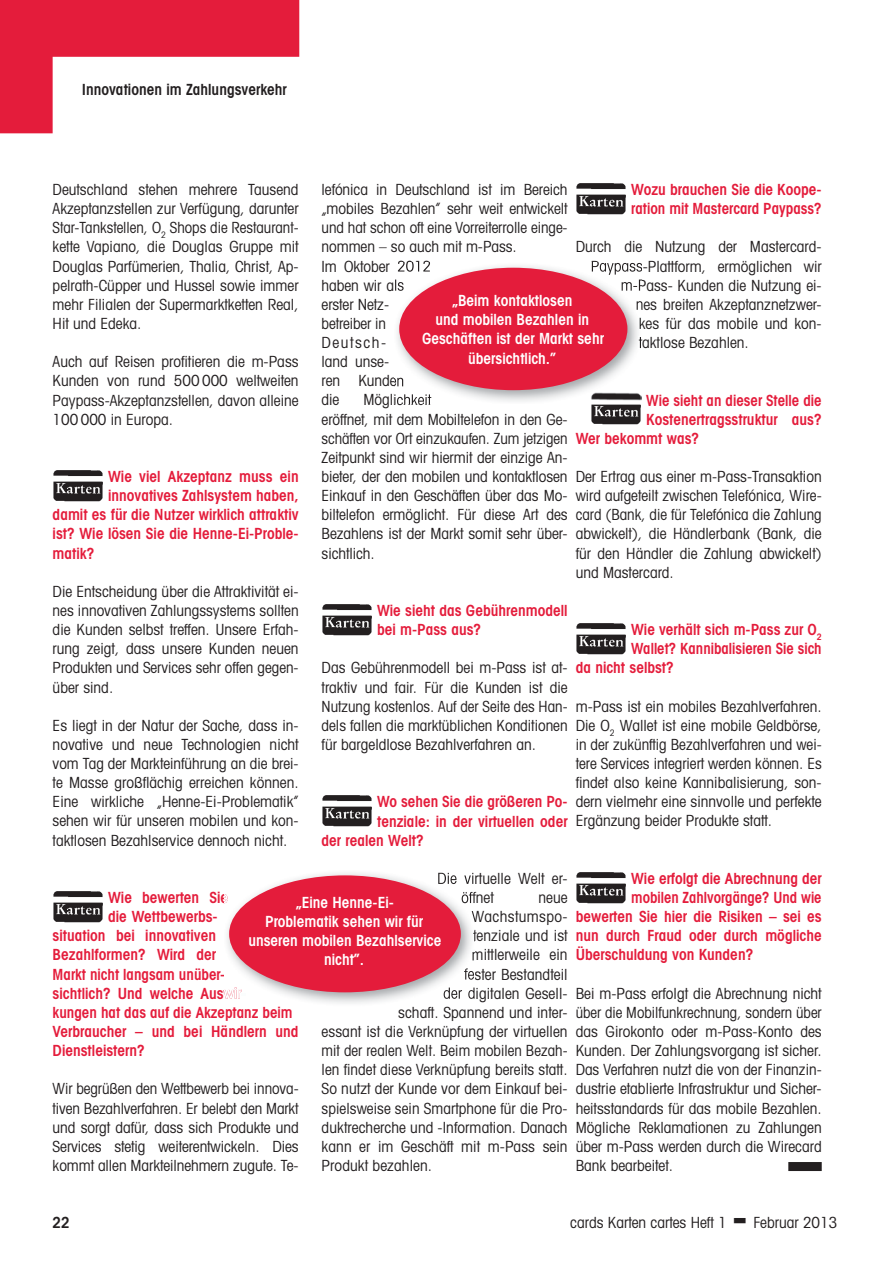
<style>
.page{position:relative;width:875px;height:1271px;background:#fff}
.page>*{position:absolute;margin:0;border:0;box-sizing:border-box;transform-origin:0 0}
.t1{font:condensed 15.3px/19.2px "Avant Garde";color:#231f20;text-align:justify}
.t2{font:600 condensed 15.3px/19.2px "Avant Garde";color:#e41c3b}
.t3{font:600 condensed 15.3px/19.2px "Avant Garde";color:#fff;text-align:center}
.t4{font:600 condensed 15.3px "Avant Garde";color:#231f20}
.t5{font:600 condensed 15.3px "Avant Garde";color:#e41c3b;scale:.96 1}
.t6{font:condensed 15.3px "Avant Garde";letter-spacing:.025em;color:#231f20}
</style>
<div class="page">
<img style="left:53px;top:470px;width:50px;height:31px">
<img style="left:53px;top:891px;width:50px;height:31px">
<img style="left:322px;top:604px;width:50px;height:31px">
<img style="left:322px;top:795px;width:50px;height:32px">
<div style="left:788px;top:1162px;width:34px;height:9px;background:#231f20"></div>
<img style="left:576px;top:183px;width:50px;height:31px">
<img style="left:591px;top:395px;width:51px;height:30px">
<img style="left:576px;top:623px;width:50px;height:31px">
<img style="left:576px;top:872px;width:50px;height:31px">
<img style="left:394px;top:263px;width:247px;height:139px">
<img style="left:394px;top:263px;width:37px;height:9px">
<svg style="left:394px;top:280px;width:10px;height:11px"></svg>
<svg style="left:394px;top:375px;width:10px;height:11px"></svg>
<img style="left:394px;top:394px;width:37px;height:10px">
<img style="left:592px;top:263px;width:49px;height:12px">
<img style="left:622px;top:280px;width:19px;height:14px">
<img style="left:637px;top:299px;width:4px;height:14px">
<svg style="left:639px;top:337px;width:2px;height:11px"></svg>
<img style="left:591px;top:393px;width:50px;height:11px">
<div style="left:399px;top:268px;width:228px;height:122px;background:#e41c3b;border-radius:50%"></div>
<img style="left:224px;top:872px;width:250px;height:132px">
<svg style="left:224px;top:892px;width:4px;height:11px"></svg>
<img style="left:224px;top:987px;width:17px;height:12px">
<img style="left:438px;top:873px;width:36px;height:11px">
<svg style="left:462px;top:892px;width:12px;height:11px"></svg>
<svg style="left:472px;top:911px;width:2px;height:30px"></svg>
<svg style="left:464px;top:968px;width:10px;height:12px"></svg>
<img style="left:444px;top:987px;width:30px;height:15px">
<div style="left:229px;top:875px;width:232px;height:117px;background:#e41c3b;border-radius:50%"></div>
<svg style="left:0;top:0;width:299px;height:133px"></svg>
<p class="t4" style="left:82px;top:80px;width:206px">Innovationen im Zahlungsverkehr</p>
<p class="t1" style="left:322px;top:180px;width:248px;text-align:left">lefónica in Deutschland ist im Bereich „mobiles Bezahlen” sehr weit entwickelt und hat schon oft eine Vorreiterrolle einge&shy;nommen – so auch mit m-Pass.<br>Im Oktober 2012<br>haben wir als<br>erster Netz-<br>betreiber in<br>Deutsch-<br>land unse-<br>ren Kunden<br>die</p>
<p class="t2" style="left:631px;top:180px;width:192px">Wozu brauchen Sie die Koope&shy;ration mit Mastercard Paypass?</p>
<p class="t1" style="left:576px;top:237px;width:247px">Durch die Nutzung der Mastercard-</p>
<p class="t1" style="left:591px;top:256px;width:232px">Paypass-Plattform, ermöglichen wir</p>
<p class="t1" style="left:621px;top:275px;width:203px">m-Pass- Kunden die Nutzung ei-</p>
<p class="t1" style="left:636px;top:294px;width:188px">nes breiten Akzeptanznetzwer-</p>
<p class="t1" style="left:639px;top:313px;width:185px">kes für das mobile und kon-</p>
<p class="t1" style="left:639px;top:333px;width:112px">taktlose Bezahlen.</p>
<p class="t1" style="left:53px;top:180px;width:248px">Deutschland stehen mehrere Tausend Akzeptanzstellen zur Verfügung, darunter Star-Tankstellen, O<sub>2</sub> Shops die Restaurant&shy;kette Vapiano, die Douglas Gruppe mit Douglas Parfümerien, Thalia, Christ, Ap&shy;pelrath-Cüpper und Hussel sowie immer mehr Filialen der Supermarktketten Real, Hit und Edeka.</p>
<p class="t1" style="left:53px;top:352px;width:248px">Auch auf Reisen profitieren die m-Pass Kunden von rund 500 000 weltweiten Paypass-Akzeptanzstellen, davon alleine 100 000 in Europa.</p>
<p class="t3" style="left:422px;top:291px;width:183px">„Beim kontaktlosen<br>und mobilen Bezahlen in<br>Geschäften ist der Markt sehr übersichtlich.”</p>
<p class="t2" style="left:646px;top:390px;width:177px">Wie sieht an dieser Stelle die</p>
<p class="t2" style="left:646px;top:409px;width:177px">Kostenertragsstruktur aus?</p>
<p class="t2" style="left:576px;top:428px;width:125px">Wer bekommt was?</p>
<p class="t1" style="left:576px;top:467px;width:248px">Der Ertrag aus einer m-Pass-Transaktion wird aufgeteilt zwischen Telefónica, Wire&shy;card (Bank, die für Telefónica die Zahlung abwickelt), die Händlerbank (Bank, die für den Händler die Zahlung abwickelt) und Mastercard.</p>
<p class="t1" style="left:322px;top:390px;width:248px;text-align:left;text-indent:42px">Möglichkeit<br>eröffnet, mit dem Mobiltelefon in den Ge&shy;schäften vor Ort einzukaufen. Zum jetzigen Zeitpunkt sind wir hiermit der einzige An&shy;bieter, der den mobilen und kontaktlosen Einkauf in den Geschäften über das Mo&shy;biltelefon ermöglicht. Für diese Art des Bezahlens ist der Markt somit sehr über&shy;sichtlich.</p>
<p class="t2" style="left:108px;top:467px;width:192px">Wie viel Akzeptanz muss ein</p>
<p class="t2" style="left:108px;top:486px;width:192px">innovatives Zahlsystem haben,</p>
<p class="t2" style="left:53px;top:505px;width:248px">damit es für die Nutzer wirklich attraktiv</p>
<p class="t2" style="left:53px;top:524px;width:248px">ist? Wie lösen Sie die Henne-Ei-Proble-</p>
<p class="t2" style="left:53px;top:543px;width:43px">matik?</p>
<p class="t1" style="left:53px;top:581px;width:248px">Die Entscheidung über die Attraktivität ei&shy;nes innovativen Zahlungssystems sollten die Kunden selbst treffen. Unsere Erfah&shy;rung zeigt, dass unsere Kunden neuen Produkten und Services sehr offen gegen&shy;über sind.</p>
<p class="t1" style="left:53px;top:715px;width:248px">Es liegt in der Natur der Sache, dass in&shy;novative und neue Technologien nicht vom Tag der Markteinführung an die brei&shy;te Masse großflächig erreichen können.<br>Eine wirkliche „Henne-Ei-Problematik” sehen wir für unseren mobilen und kon&shy;taktlosen Bezahlservice dennoch nicht.</p>
<p class="t2" style="left:377px;top:601px;width:192px">Wie sieht das Gebührenmodell bei m-Pass aus?</p>
<p class="t1" style="left:322px;top:658px;width:248px">Das Gebührenmodell bei m-Pass ist at&shy;traktiv und fair. Für die Kunden ist die Nutzung kostenlos. Auf der Seite des Han&shy;dels fallen die marktüblichen Konditionen für bargeldlose Bezahlverfahren an.</p>
<p class="t2" style="left:631px;top:620px;width:192px">Wie verhält sich m-Pass zur O<sub>2</sub></p>
<p class="t2" style="left:631px;top:639px;width:192px">Wallet? Kannibalisieren Sie sich</p>
<p class="t2" style="left:576px;top:658px;width:100px">da nicht selbst?</p>
<p class="t1" style="left:576px;top:696px;width:248px">m-Pass ist ein mobiles Bezahlverfahren.<br>Die O<sub>2</sub> Wallet ist eine mobile Geldbörse, in der zukünftig Bezahlverfahren und wei&shy;tere Services integriert werden können. Es findet also keine Kannibalisierung, son&shy;dern vielmehr eine sinnvolle und perfekte Ergänzung beider Produkte statt.</p>
<p class="t2" style="left:377px;top:792px;width:192px">Wo sehen Sie die größeren Po-</p>
<p class="t2" style="left:377px;top:811px;width:192px">tenziale: in der virtuellen oder</p>
<p class="t2" style="left:322px;top:830px;width:104px">der realen Welt?</p>
<p class="t1" style="left:461px;top:868px;width:108px;text-indent:-24px">Die virtuelle Welt er&shy;öffnet</p>
<p class="t2" style="left:631px;top:869px;width:192px">Wie erfolgt die Abrechnung der</p>
<p class="t5" style="left:631px;top:888px;width:200px">mobilen Zahlvorgänge? Und wie</p>
<p class="t2" style="left:576px;top:907px;width:248px">bewerten Sie hier die Risiken – sei es</p>
<p class="t2" style="left:576px;top:926px;width:247px">nun durch Fraud oder durch mögliche</p>
<p class="t2" style="left:576px;top:945px;width:179px">Überschuldung von Kunden?</p>
<p class="t1" style="left:576px;top:983px;width:248px">Bei m-Pass erfolgt die Abrechnung nicht über die Mobilfunkrechnung, sondern über das Girokonto oder m-Pass-Konto des Kunden. Der Zahlungsvorgang ist sicher.<br>Das Verfahren nutzt die von der Finanzin&shy;dustrie etablierte Infrastruktur und Sicher&shy;heitsstandards für das mobile Bezahlen.<br>Mögliche Reklamationen zu Zahlungen über m-Pass werden durch die Wirecard Bank bearbeitet.</p>
<p class="t2" style="left:108px;top:888px;width:122px">Wie bewerten Sie</p>
<p class="t2" style="left:108px;top:907px;width:111px">die Wettbewerbs-</p>
<p class="t2" style="left:53px;top:926px;width:165px">situation bei innovativen</p>
<p class="t2" style="left:53px;top:945px;width:165px">Bezahlformen? Wird der</p>
<p class="t2" style="left:53px;top:964px;width:174px">Markt nicht langsam unüber-</p>
<p class="t2" style="left:53px;top:983px;width:195px">sichtlich? Und welche Auswir-</p>
<p class="t2" style="left:53px;top:1002px;width:242px">kungen hat das auf die Akzeptanz beim</p>
<p class="t2" style="left:53px;top:1022px;width:247px">Verbraucher – und bei Händlern und</p>
<p class="t2" style="left:53px;top:1041px;width:94px">Dienstleistern?</p>
<p class="t1" style="left:53px;top:1079px;width:248px">Wir begrüßen den Wettbewerb bei innova&shy;tiven Bezahlverfahren. Er belebt den Markt und sorgt dafür, dass sich Produkte und Services stetig weiterentwickeln. Dies kommt allen Markteilnehmern zugute. Te-</p>
<p class="t1" style="left:538px;top:887px;width:31px">neue</p>
<p class="t6" style="left:472px;top:907px;width:98px">Wachstumspo-</p>
<p class="t1" style="left:473px;top:926px;width:96px">tenziale und ist</p>
<p class="t1" style="left:472px;top:945px;width:98px">mittlerweile ein</p>
<p class="t1" style="left:464px;top:964px;width:105px">fester Bestandteil</p>
<p class="t1" style="left:443px;top:983px;width:126px">der digitalen Gesell-</p>
<p class="t1" style="left:398px;top:1002px;width:171px">schaft. Spannend und inter-</p>
<p class="t1" style="left:322px;top:1021px;width:247px">essant ist die Verknüpfung der virtuellen</p>
<p class="t1" style="left:322px;top:1041px;width:248px">mit der realen Welt. Beim mobilen Bezah-</p>
<p class="t1" style="left:322px;top:1060px;width:248px">len findet diese Verknüpfung bereits statt.</p>
<p class="t1" style="left:322px;top:1079px;width:248px">So nutzt der Kunde vor dem Einkauf bei-</p>
<p class="t1" style="left:322px;top:1098px;width:248px">spielsweise sein Smartphone für die Pro-</p>
<p class="t1" style="left:322px;top:1117px;width:247px">duktrecherche und -Information. Danach</p>
<p class="t1" style="left:322px;top:1136px;width:248px">kann er im Geschäft mit m-Pass sein</p>
<p class="t1" style="left:322px;top:1155px;width:112px">Produkt bezahlen.</p>
<p class="t3" style="left:248px;top:892px;width:195px">„Eine Henne-Ei-<br>Problematik sehen wir für unseren mobilen Bezahlservice nicht”.</p>
<p class="t4" style="left:53px;top:1213px;width:19px">22</p>
<p class="t1" style="left:570px;top:1213px;width:158px">cards Karten cartes Heft 1</p>
<p class="t1" style="left:753px;top:1213px;width:85px">Februar 2013</p>
</div>
